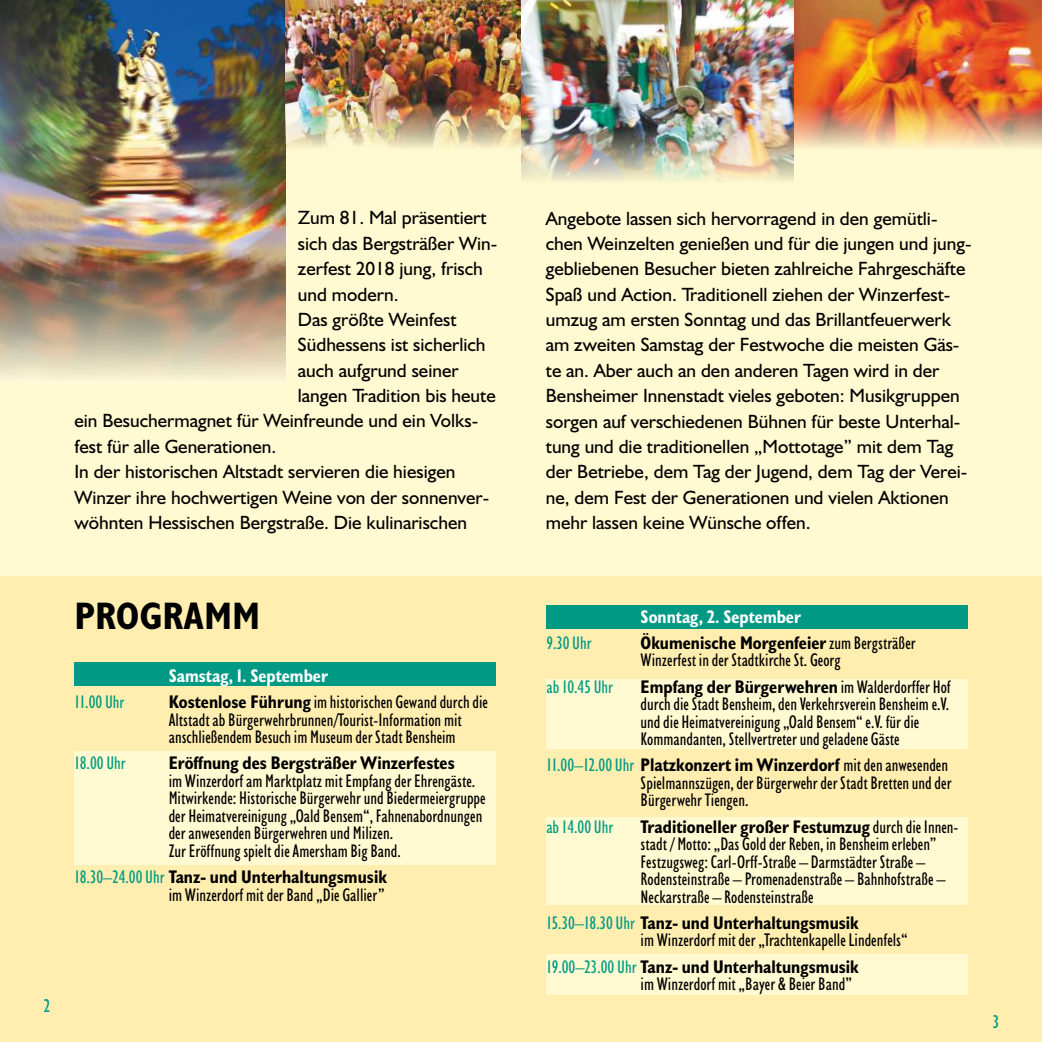
<style>
.page{position:relative;width:1042px;height:1042px;background:#ffeeaf}
.page>*{position:absolute;margin:0;border:0;box-sizing:border-box;transform-origin:0 0}
.t1{font:700 condensed 38.5px "Gill Sans";color:#000}
.t2{font:19.25px/25.4px "Humanist 521 BT";color:#000}
.t3{font:condensed 19.25px "Gill Sans";color:#009a84}
.t4{font:condensed 18.38px/17.5px "Humanist 521 BT";color:#000}
.t5{font:condensed 18.38px "Humanist 521 BT";color:#009a84}
.t6{font:700 condensed 18.38px "Humanist 521 BT";color:#fefefe}
.t7{font:700 condensed 18.38px "Humanist 521 BT";color:#000}
.s1{font-weight:700}
.s2{color:#009a84}
</style>
<div class="page">
<div style="left:0;top:0;width:1042px;height:576px;background:#fffad1"></div>
<img style="left:0;top:0;width:285px;height:378px">
<img style="left:285px;top:0;width:236px;height:155px">
<img style="left:793px;top:0;width:249px;height:155px">
<img style="left:521px;top:0;width:272px;height:181px">
<div style="left:74px;top:751px;width:422px;height:114px;background:#fffad1"></div>
<div style="left:74px;top:662px;width:422px;height:23px;background:#009a84"></div>
<div style="left:546px;top:605px;width:421px;height:23px;background:#009a84"></div>
<div style="left:546px;top:679px;width:421px;height:69px;background:#fffad1"></div>
<div style="left:546px;top:817px;width:421px;height:88px;background:#fffad1"></div>
<div style="left:546px;top:955px;width:421px;height:40px;background:#fffad1"></div>
<p class="t2" style="left:298px;top:207px;width:190px">Zum 81. Mal präsentiert</p>
<p class="t2" style="left:298px;top:232px;width:201px">sich das Bergsträßer Win-</p>
<p class="t2" style="left:298px;top:257px;width:186px">zerfest 2018 jung, frisch</p>
<p class="t2" style="left:298px;top:283px;width:102px">und modern.</p>
<p class="t2" style="left:298px;top:308px;width:160px">Das größte Weinfest</p>
<p class="t2" style="left:298px;top:333px;width:189px">Südhessens ist sicherlich</p>
<p class="t2" style="left:298px;top:359px;width:162px">auch aufgrund seiner</p>
<p class="t2" style="left:298px;top:384px;width:199px">langen Tradition bis heute</p>
<p class="t2" style="left:74px;top:410px;width:405px">ein Besuchermagnet für Weinfreunde und ein Volks-</p>
<p class="t2" style="left:74px;top:435px;width:203px">fest für alle Generationen.</p>
<p class="t2" style="left:74px;top:460px;width:382px">In der historischen Altstadt servieren die hiesigen</p>
<p class="t2" style="left:74px;top:486px;width:416px">Winzer ihre hochwertigen Weine von der sonnenver-</p>
<p class="t2" style="left:74px;top:511px;width:394px">wöhnten Hessischen Bergstraße. Die kulinarischen</p>
<h1 class="t1" style="left:74px;top:600px;width:187px">PROGRAMM</h1>
<p class="t6" style="left:169px;top:668px;width:161px">Samstag, 1. September</p>
<p class="t5" style="left:74px;top:694px;width:52px">11.00 Uhr</p>
<p class="t4" style="left:169px;top:694px;width:321px"><span class="s1">Kostenlose Führung</span> im historischen Gewand durch die<br>Altstadt ab Bürgerwehrbrunnen/Tourist-Information mit anschließendem Besuch im Museum der Stadt Bensheim</p>
<p class="t5" style="left:74px;top:755px;width:53px">18.00 Uhr</p>
<p class="t7" style="left:169px;top:755px;width:288px">Eröffnung des Bergsträßer Winzerfestes</p>
<p class="t4" style="left:169px;top:773px;width:319px">im Winzerdorf am Marktplatz mit Empfang der Ehrengäste.<br>Mitwirkende: Historische Bürgerwehr und Biedermeiergruppe der Heimatvereinigung „Oald Bensem“, Fahnenabordnungen der anwesenden Bürgerwehren und Milizen.<br>Zur Eröffnung spielt die Amersham Big Band.</p>
<p class="t4" style="left:74px;top:869px;width:314px;text-align:right"><span class="s2">18.30–24.00 Uhr</span> <span class="s1">Tanz- und Unterhaltungsmusik </span>im Winzerdorf mit der Band „Die Gallier”</p>
<p class="t3" style="left:44px;top:998px;width:9px">2</p>
<p class="t2" style="left:546px;top:207px;width:427px">Angebote lassen sich hervorragend in den gemütli&shy;chen Weinzelten genießen und für die jungen und jung&shy;gebliebenen Besucher bieten zahlreiche Fahrgeschäfte Spaß und Action. Traditionell ziehen der Winzerfest&shy;umzug am ersten Sonntag und das Brillantfeuerwerk am zweiten Samstag der Festwoche die meisten Gäs&shy;te an. Aber auch an den anderen Tagen wird in der Bensheimer Innenstadt vieles geboten: Musikgruppen sorgen auf verschiedenen Bühnen für beste Unterhal&shy;tung und die traditionellen „Mottotage” mit dem Tag der Betriebe, dem Tag der Jugend, dem Tag der Verei&shy;ne, dem Fest der Generationen und vielen Aktionen mehr lassen keine Wünsche offen.</p>
<p class="t6" style="left:640px;top:608px;width:162px">Sonntag, 2. September</p>
<p class="t5" style="left:546px;top:635px;width:47px">9.30 Uhr</p>
<p class="t4" style="left:640px;top:635px;width:277px"><span class="s1">Ökumenische Morgenfeier</span> zum Bergsträßer<br>Winzerfest in der Stadtkirche St. Georg</p>
<p class="t5" style="left:546px;top:678px;width:68px">ab 10.45 Uhr</p>
<p class="t4" style="left:640px;top:679px;width:312px"><span class="s1">Empfang der Bürgerwehren</span> im Walderdorffer Hof durch die Stadt Bensheim, den Verkehrsverein Bensheim e.V. und die Heimatvereinigung „Oald Bensem“ e.V. für die Kommandanten, Stellvertreter und geladene Gäste</p>
<p class="t4" style="left:640px;top:758px;width:312px;text-indent:-94px"><span class="s2">11.00–12.00 Uhr</span> <span class="s1">Platzkonzert im Winzerdorf</span> mit den anwesenden<br>Spielmannszügen, der Bürgerwehr der Stadt Bretten und der<br>Bürgerwehr Tiengen.</p>
<p class="t5" style="left:546px;top:818px;width:69px">ab 14.00 Uhr</p>
<p class="t4" style="left:640px;top:819px;width:319px"><span class="s1">Traditioneller großer Festumzug</span> durch die Innen&shy;stadt / Motto: „Das Gold der Reben, in Bensheim erleben” Festzugsweg: Carl-Orff-Straße – Darmstädter Straße – Rodensteinstraße – Promenadenstraße – Bahnhofstraße – Neckarstraße – Rodensteinstraße</p>
<p class="t4" style="left:640px;top:915px;width:269px;text-indent:-94px"><span class="s2">15.30–18.30 Uhr</span> <span class="s1">Tanz- und Unterhaltungsmusik<br></span>im Winzerdorf mit der „Trachtenkapelle Lindenfels“</p>
<p class="t4" style="left:640px;top:959px;width:220px;text-indent:-94px"><span class="s2">19.00–23.00 Uhr</span> <span class="s1">Tanz- und Unterhaltungsmusik </span>im Winzerdorf mit „Bayer &amp; Beier Band”</p>
<p class="t3" style="left:992px;top:1013px;width:9px">3</p>
</div>
